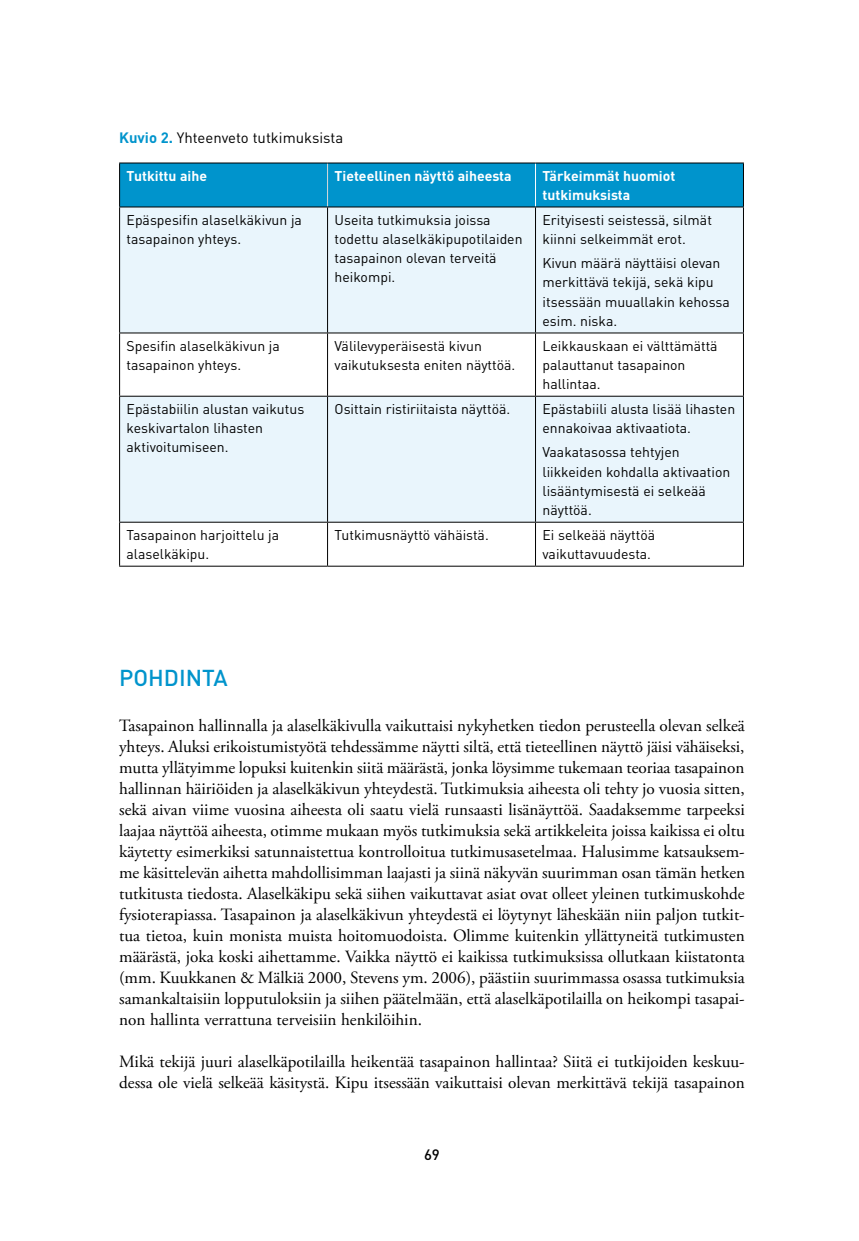
<style>
.page{position:relative;width:859px;height:1241px;background:#fff}
.page>*{position:absolute;margin:0;border:0;box-sizing:border-box;transform-origin:0 0}
.t1{font:500 22.75px "DINOT";color:#0094cc}
.t2{font:17.15px/21px "Adobe Garamond Pro";color:#000;text-align:justify}
.t3{font:14.88px "DINOT";color:#000}
.t4{font:500 14.88px "DINOT";color:#000}
.t5{font:14px/19.2px "DINOT";color:#000}
.t6{font:700 14px/19.2px "DINOT";color:#fff}
.s1{font-weight:700;color:#0094cc}
</style>
<div class="page">
<div style="left:120px;top:163px;width:622px;height:43px;background:#0094cc"></div>
<svg style="left:120px;top:207px;width:622px;height:314px;fill:#e9f5fc"></svg>
<hr style="left:327px;top:163px;width:1px;height:43px;background:#dadada">
<hr style="left:535px;top:163px;width:1px;height:43px;background:#fff">
<hr style="left:119px;top:332px;width:208px;height:1px;background:#000">
<hr style="left:327px;top:332px;width:208px;height:1px;background:#000">
<hr style="left:535px;top:332px;width:208px;height:1px;background:#000">
<hr style="left:119px;top:396px;width:208px;height:1px;background:#000">
<hr style="left:327px;top:396px;width:208px;height:1px;background:#000">
<hr style="left:535px;top:396px;width:208px;height:1px;background:#000">
<hr style="left:119px;top:521px;width:208px;height:1px;background:#000">
<hr style="left:327px;top:521px;width:208px;height:1px;background:#000">
<hr style="left:535px;top:521px;width:208px;height:1px;background:#000">
<hr style="left:535px;top:207px;width:1px;height:125px;background:#000">
<hr style="left:535px;top:333px;width:1px;height:63px;background:#000">
<hr style="left:535px;top:396px;width:1px;height:125px;background:#000">
<hr style="left:535px;top:522px;width:1px;height:43px;background:#000">
<hr style="left:327px;top:207px;width:1px;height:125px;background:#000">
<hr style="left:327px;top:333px;width:1px;height:63px;background:#000">
<hr style="left:327px;top:396px;width:1px;height:125px;background:#000">
<hr style="left:327px;top:522px;width:1px;height:43px;background:#000">
<hr style="left:119px;top:207px;width:1px;height:125px;background:#000">
<hr style="left:742px;top:207px;width:1px;height:125px;background:#000">
<hr style="left:119px;top:333px;width:1px;height:63px;background:#000">
<hr style="left:742px;top:333px;width:1px;height:63px;background:#000">
<hr style="left:119px;top:396px;width:1px;height:125px;background:#000">
<hr style="left:742px;top:396px;width:1px;height:125px;background:#000">
<hr style="left:119px;top:522px;width:1px;height:43px;background:#000">
<hr style="left:742px;top:522px;width:1px;height:43px;background:#000">
<hr style="left:119px;top:565px;width:208px;height:1px;background:#000">
<hr style="left:327px;top:565px;width:208px;height:1px;background:#000">
<hr style="left:535px;top:565px;width:208px;height:1px;background:#000">
<hr style="left:119px;top:163px;width:1px;height:43px;background:#000">
<hr style="left:742px;top:163px;width:1px;height:43px;background:#000">
<hr style="left:119px;top:206px;width:208px;height:1px;background:#000">
<hr style="left:327px;top:206px;width:208px;height:1px;background:#000">
<hr style="left:535px;top:206px;width:208px;height:1px;background:#000">
<hr style="left:119px;top:162px;width:208px;height:1px;background:#000">
<hr style="left:327px;top:162px;width:208px;height:1px;background:#000">
<hr style="left:535px;top:162px;width:208px;height:1px;background:#000">
<p class="t3" style="left:119px;top:127px;width:225px"><span class="s1">Kuvio 2.</span> Yhteenveto tutkimuksista</p>
<p class="t6" style="left:126px;top:165px;width:82px">Tutkittu aihe</p>
<p class="t6" style="left:334px;top:165px;width:178px">Tieteellinen näyttö aiheesta</p>
<p class="t6" style="left:542px;top:165px;width:134px">Tärkeimmät huomiot tutkimuksista</p>
<p class="t5" style="left:126px;top:209px;width:177px">Epäspesifin alaselkäkivun ja tasapainon yhteys.</p>
<p class="t5" style="left:334px;top:209px;width:189px">Useita tutkimuksia joissa todettu alaselkäkipupotilaiden tasapainon olevan terveitä heikompi.</p>
<p class="t5" style="left:542px;top:209px;width:171px">Erityisesti seistessä, silmät kiinni selkeimmät erot.</p>
<p class="t5" style="left:542px;top:253px;width:189px">Kivun määrä näyttäisi olevan merkittävä tekijä, sekä kipu itsessään muuallakin kehossa esim. niska.</p>
<p class="t5" style="left:126px;top:335px;width:155px">Spesifin alaselkäkivun ja tasapainon yhteys.</p>
<p class="t5" style="left:334px;top:335px;width:182px">Välilevyperäisestä kivun vaikutuksesta eniten näyttöä.</p>
<p class="t5" style="left:542px;top:335px;width:176px">Leikkauskaan ei välttämättä palauttanut tasapainon hallintaa.</p>
<p class="t5" style="left:126px;top:398px;width:179px">Epästabiilin alustan vaikutus keskivartalon lihasten aktivoitumiseen.</p>
<p class="t5" style="left:334px;top:398px;width:177px">Osittain ristiriitaista näyttöä.</p>
<p class="t5" style="left:542px;top:398px;width:194px">Epästabiili alusta lisää lihasten ennakoivaa aktivaatiota.</p>
<p class="t5" style="left:542px;top:442px;width:189px">Vaakatasossa tehtyjen liikkeiden kohdalla aktivaation lisääntymisestä ei selkeää näyttöä.</p>
<p class="t5" style="left:126px;top:524px;width:154px">Tasapainon harjoittelu ja alaselkäkipu.</p>
<p class="t5" style="left:334px;top:524px;width:156px">Tutkimusnäyttö vähäistä.</p>
<p class="t5" style="left:542px;top:524px;width:114px">Ei selkeää näyttöä vaikuttavuudesta.</p>
<h1 class="t1" style="left:119px;top:661px;width:110px">POHDINTA</h1>
<p class="t2" style="left:119px;top:715px;width:627px">Tasapainon hallinnalla ja alaselkäkivulla vaikuttaisi nykyhetken tiedon perusteella olevan selkeä yhteys. Aluksi erikoistumistyötä tehdessämme näytti siltä, että tieteellinen näyttö jäisi vähäiseksi, mutta yllätyimme lopuksi kuitenkin siitä määrästä, jonka löysimme tukemaan teoriaa tasapainon hallinnan häiriöiden ja alaselkäkivun yhteydestä. Tutkimuksia aiheesta oli tehty jo vuosia sitten, sekä aivan viime vuosina aiheesta oli saatu vielä runsaasti lisänäyttöä. Saadaksemme tarpeeksi laajaa näyttöä aiheesta, otimme mukaan myös tutkimuksia sekä artikkeleita joissa kaikissa ei oltu käytetty esimerkiksi satunnaistettua kontrolloitua tutkimusasetelmaa. Halusimme katsauksem&shy;me käsittelevän aihetta mahdollisimman laajasti ja siinä näkyvän suurimman osan tämän hetken tutkitusta tiedosta. Alaselkäkipu sekä siihen vaikuttavat asiat ovat olleet yleinen tutkimuskohde fysioterapiassa. Tasapainon ja alaselkäkivun yhteydestä ei löytynyt läheskään niin paljon tutkit&shy;tua tietoa, kuin monista muista hoitomuodoista. Olimme kuitenkin yllättyneitä tutkimusten määrästä, joka koski aihettamme. Vaikka näyttö ei kaikissa tutkimuksissa ollutkaan kiistatonta (mm. Kuukkanen &amp; Mälkiä 2000, Stevens ym. 2006), päästiin suurimmassa osassa tutkimuksia samankaltaisiin lopputuloksiin ja siihen päätelmään, että alaselkäpotilailla on heikompi tasapai&shy;non hallinta verrattuna terveisiin henkilöihin.</p>
<p class="t2" style="left:119px;top:1051px;width:627px">Mikä tekijä juuri alaselkäpotilailla heikentää tasapainon hallintaa? Siitä ei tutkijoiden keskuu&shy;dessa ole vielä selkeää käsitystä. Kipu itsessään vaikuttaisi olevan merkittävä tekijä tasapainon</p>
<p class="t4" style="left:424px;top:1144px;width:17px">69</p>
</div>
